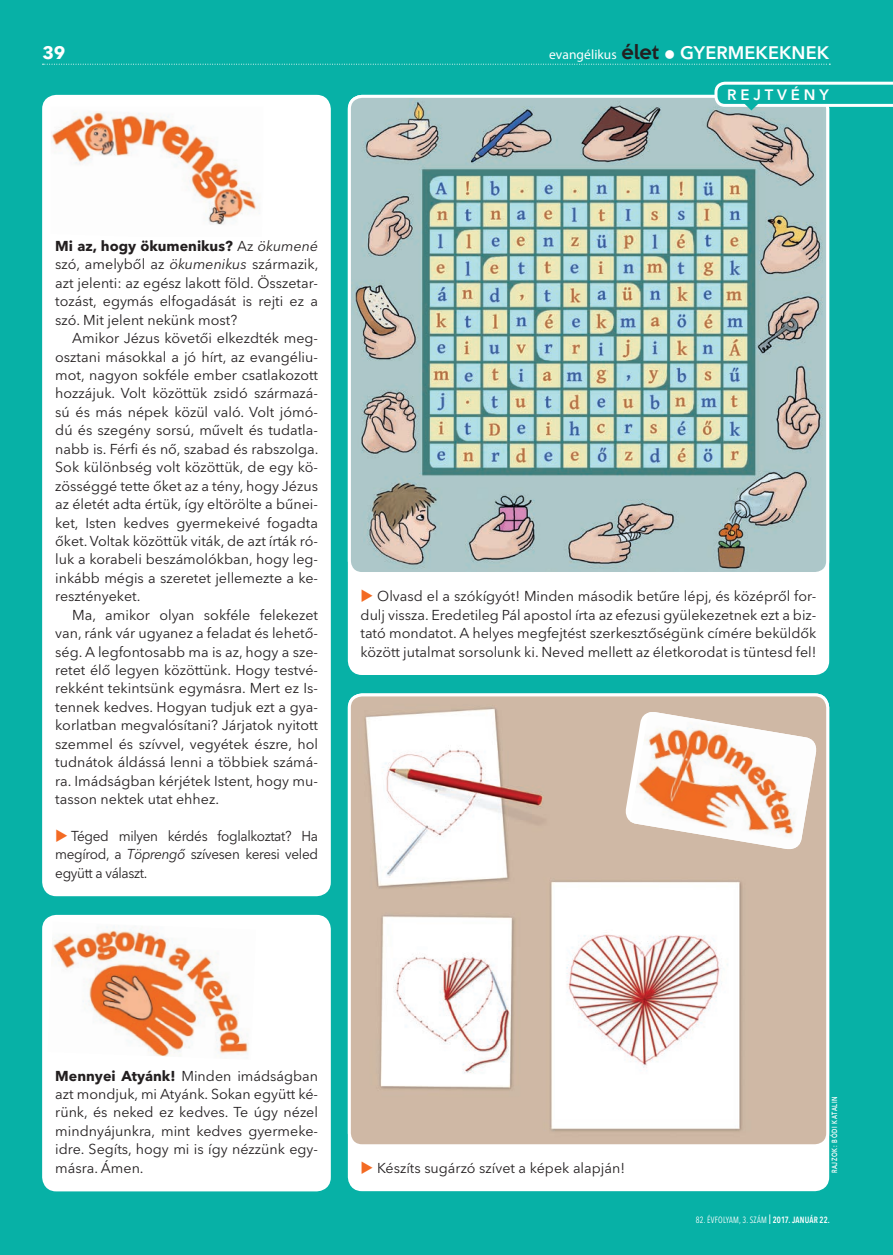
<style>
.page{position:relative;width:893px;height:1255px;background:#fff}
.page>*{position:absolute;margin:0;border:0;box-sizing:border-box;transform-origin:0 0}
.t1{font:600 18px "Avenir Next LT Pro";letter-spacing:.005em;color:#fff}
.t2{font:700 18px "Avenir Next LT Pro";color:#fff}
.t3{font:600 15px "Avenir Next LT Pro";color:#fff}
.t4{font:14.25px/18.5px "Avenir Next LT Pro";color:#231f20;text-align:justify}
.t5{font:14.25px/18.5px "Avenir Next LT Pro";color:#231f20;text-align:justify;scale:.95 1}
.t6{font:condensed 9px "Avenir Next LT Pro";letter-spacing:.035em;color:#fff;scale:.9 1}
.t7{font:600 7.5px "Avenir Next LT Pro";letter-spacing:.11em;color:#fff;scale:.75 1}
.s1{font-family:"Myriad Pro";font-weight:400;font-size:13.5px}
.s2{font-family:"Keep Calm";font-weight:500;color:#231f20}
.s3{font-weight:700}
.s4{font-style:italic}
.s5{color:#f36a23}
.s6{font-size:13.5px}
.s7{font-weight:600}
</style>
<div class="page">
<div style="left:0;top:0;width:893px;height:1254px;background:#07b1a6"></div>
<svg style="left:43px;top:64px;width:787px;height:1px"></svg>
<div style="left:349px;top:96px;width:479px;height:577px;background:#fff;border-radius:13px"></div>
<div style="left:44px;top:916px;width:285px;height:273px;background:#fff;border-radius:13px"></div>
<div style="left:42px;top:914px;width:289px;height:277px;border:3px solid #fff;border-radius:13px"></div>
<img style="left:52px;top:926px;width:197px;height:131px">
<div style="left:349px;top:695px;width:479px;height:494px;background:#fff;border-radius:13px"></div>
<img style="left:350px;top:96px;width:475px;height:475px">
<div style="left:348px;top:95px;width:481px;height:480px;border:3px solid #fff;border-radius:13px"></div>
<img style="left:352px;top:697px;width:473px;height:446px">
<div style="left:348px;top:693px;width:481px;height:454px;border:3px solid #fff;border-radius:13px"></div>
<svg style="left:714px;top:82px;width:179px;height:28px"></svg>
<svg style="left:624px;top:710px;width:194px;height:141px"></svg>
<img style="left:630px;top:712px;width:188px;height:139px">
<div style="left:44px;top:96px;width:285px;height:798px;background:#fff;border-radius:13px"></div>
<div style="left:42px;top:95px;width:289px;height:801px;border:3px solid #fff;border-radius:13px"></div>
<img style="left:51px;top:111px;width:209px;height:114px">
<p class="t2" style="left:43px;top:42px;width:24px">39</p>
<p class="t1" style="left:549px;top:42px;width:282px"><span class="s1">evangélikus</span> <span class="s2">élet</span> ● GYERMEKEKNEK</p>
<p class="t3" style="left:727px;top:85px;width:104px">REJTVÉNY</p>
<p class="t4" style="left:55px;top:237px;width:265px"><span class="s3">Mi az, hogy ökumenikus?</span> Az <span class="s4">ökumené </span>szó, amelyből az <span class="s4">ökumenikus</span> származik, azt jelenti: az egész lakott föld. Összetar&shy;tozást, egymás elfogadását is rejti ez a szó. Mit jelent nekünk most?</p>
<p class="t4" style="left:55px;top:329px;width:265px;text-indent:17px">Amikor Jézus követői elkezdték meg&shy;osztani másokkal a jó hírt, az evangéliu&shy;mot, nagyon sokféle ember csatlakozott hozzájuk. Volt közöttük zsidó származá&shy;sú és más népek közül való. Volt jómó&shy;dú és szegény sorsú, művelt és tudatla&shy;nabb is. Férfi és nő, szabad és rabszolga.<br>Sok különbség volt közöttük, de egy kö&shy;zösséggé tette őket az a tény, hogy Jézus az életét adta értük, így eltörölte a bűnei&shy;ket, Isten kedves gyermekeivé fogadta őket. Voltak közöttük viták, de azt írták ró&shy;luk a korabeli beszámolókban, hogy leg&shy;inkább mégis a szeretet jellemezte a ke&shy;resztényeket.</p>
<p class="t4" style="left:55px;top:605px;width:264px;text-indent:17px">Ma, amikor olyan sokféle felekezet van, ránk vár ugyanez a feladat és lehető&shy;ség. A legfontosabb ma is az, hogy a sze&shy;retet élő legyen közöttünk. Hogy testvé&shy;rekként tekintsünk egymásra. Mert ez Is&shy;tennek kedves. Hogyan tudjuk ezt a gya&shy;korlatban megvalósítani? Járjatok nyitott szemmel és szívvel, vegyétek észre, hol tudnátok áldássá lenni a többiek számá&shy;ra. Imádságban kérjétek Istent, hogy mu&shy;tasson nektek utat ehhez.</p>
<p class="t5" style="left:55px;top:826px;width:278px"><span class="s5">◆</span> Téged milyen kérdés foglalkoztat? Ha megírod, a <span class="s4">Töprengő</span> szívesen keresi veled együtt a választ.</p>
<p class="t4" style="left:361px;top:587px;width:457px"><span class="s5">◆</span> Olvasd el a szókígyót! Minden második betűre lépj, és középről for&shy;dulj vissza. Eredetileg Pál apostol írta az efezusi gyülekezetnek ezt a biz&shy;tató mondatot. A helyes megfejtést szerkesztőségünk címére beküldők között jutalmat sorsolunk ki. Neved mellett az életkorodat is tüntesd fel!</p>
<p class="t4" style="left:55px;top:1066px;width:264px"><span class="s3">Mennyei Atyánk!</span> Minden imádságban azt mondjuk, mi Atyánk. Sokan együtt ké&shy;rünk, és neked ez kedves. Te úgy nézel mindnyájunkra, mint kedves gyermeke&shy;idre. Segíts, hogy mi is így nézzünk egy&shy;másra. Ámen.</p>
<p class="t4" style="left:361px;top:1158px;width:266px"><span class="s5">◆</span> Készíts sugárzó szívet a képek alapján!</p>
<p class="t7" style="left:830px;top:1173px;width:104px;rotate:-90deg">RAJZOK: BÓDI KATALIN</p>
<p class="t6" style="left:696px;top:1214px;width:150px">82. ÉVFOLYAM, 3. SZÁM <span class="s6">I</span> <span class="s7">2017. JANUÁR 22.</span></p>
</div>
